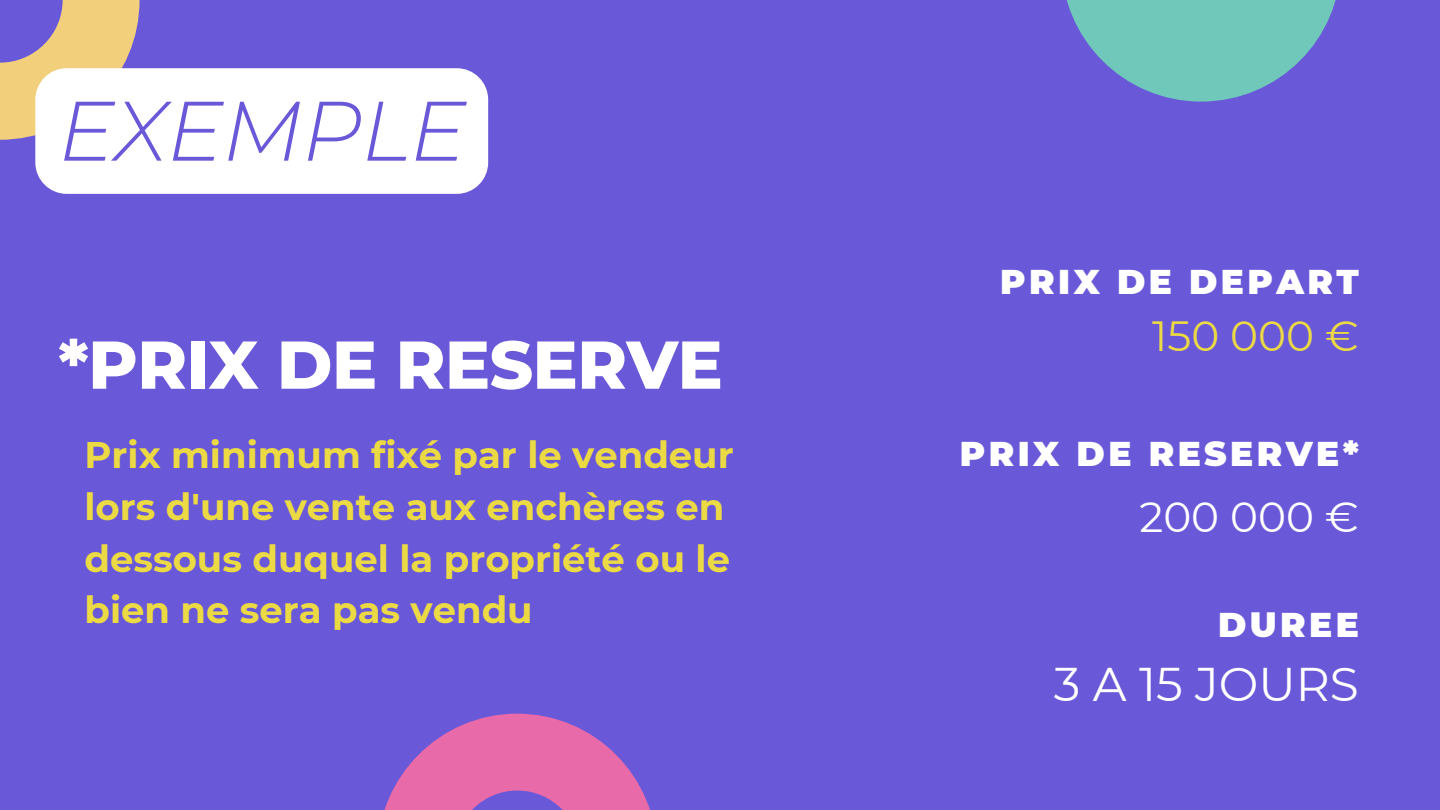
<style>
.page{position:relative;width:1440px;height:810px;background:#6958d8}
.page>*{position:absolute;margin:0;border:0;box-sizing:border-box;transform-origin:0 0}
.t1{font:italic 300 84.2px "Montserrat";letter-spacing:-.01em;color:#6958d8}
.t2{font:800 67.5px "Montserrat";letter-spacing:-.01em;color:#fff}
.t3{font:47.2px "Montserrat";color:#fff}
.t4{font:42.2px "Montserrat";color:#ecda44}
.t5{font:42.2px "Montserrat";color:#fff}
.t6{font:700 37px/51.8px "Montserrat";color:#ecda44}
.t7{font:900 34.3px "Montserrat";letter-spacing:.1em;color:#fff}
</style>
<div class="page">
<svg style="left:0;top:0;width:140px;height:140px;fill:#f1cf7b"></svg>
<div style="left:35px;top:68px;width:453px;height:126px;background:#fff;border-radius:31px"></div>
<svg style="left:384px;top:714px;width:266px;height:96px;fill:#e96aa8"></svg>
<svg style="left:1067px;top:0;width:269px;height:102px;fill:#6fc8ba"></svg>
<p class="t1" style="left:58px;top:79px;width:409px">EXEMPLE</p>
<p class="t2" style="left:58px;top:323px;width:666px">*PRIX DE RESERVE</p>
<p class="t6" style="left:85px;top:429px;width:651px">Prix minimum fixé par le vendeur lors d'une vente aux enchères en dessous duquel la propriété ou le bien ne sera pas vendu</p>
<p class="t7" style="left:1000px;top:261px;width:360px">PRIX DE DEPART</p>
<p class="t4" style="left:1152px;top:311px;width:208px">150 000 €</p>
<p class="t7" style="left:960px;top:433px;width:401px">PRIX DE RESERVE*</p>
<p class="t5" style="left:1139px;top:491px;width:221px">200 000 €</p>
<p class="t7" style="left:1218px;top:603px;width:142px">DUREE</p>
<p class="t3" style="left:1054px;top:656px;width:307px">3 A 15 JOURS</p>
</div>
